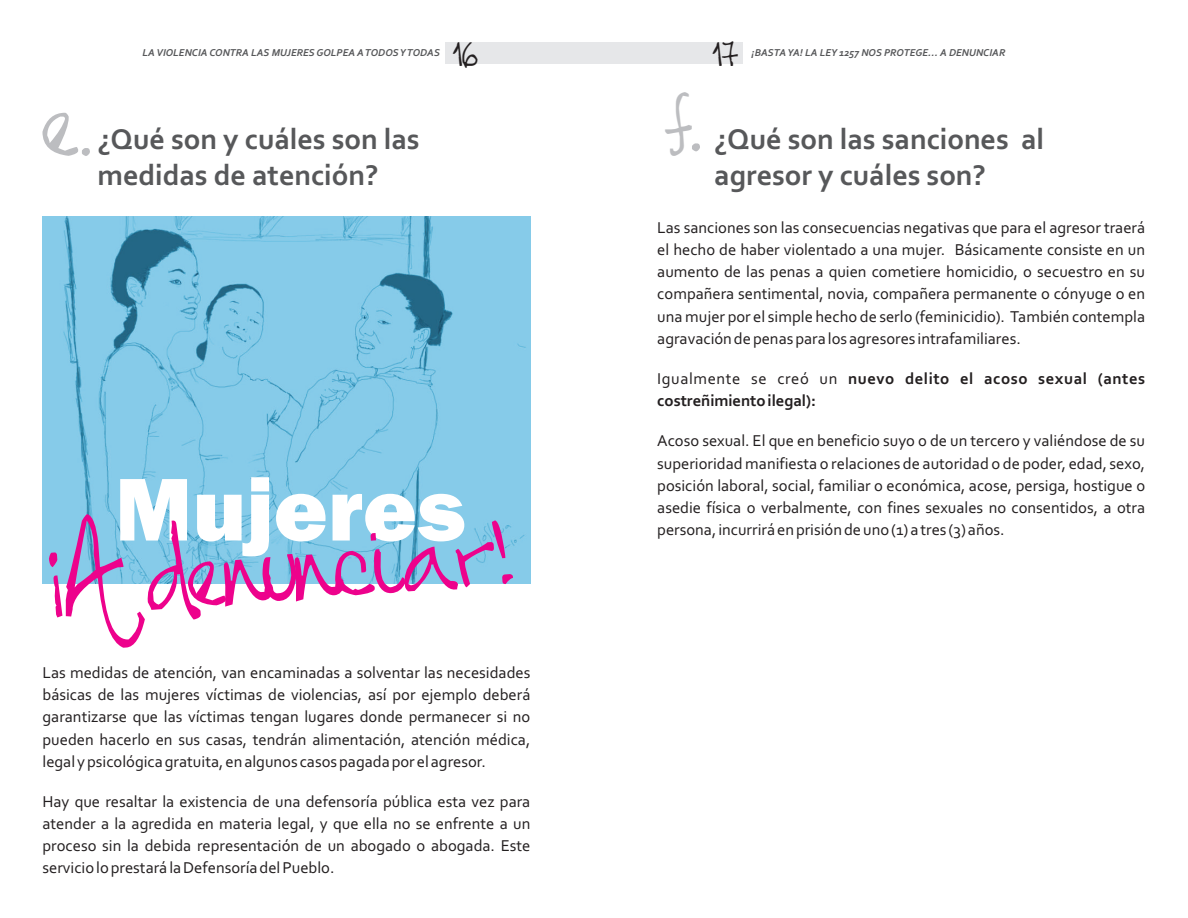
<style>
.page{position:relative;width:1188px;height:918px;background:#fff}
.page>*{position:absolute;margin:0;border:0;box-sizing:border-box;transform-origin:0 0}
.t1{font:800 92.1px "Franklin Gothic";color:#fff}
.t2{font:81.9px "Tehzeta";color:#ed028c}
.t3{font:79.65px "Tehzeta";color:#bcbdc0}
.t4{font:48.15px "Tehzeta";color:#bcbdc0}
.t5{font:700 30px/36.6px "Corbel";color:#57585a}
.t6{font:30px "Tehzeta";color:#231f20}
.t7{font:16.5px/22.2px "Corbel";color:#231f20;text-align:justify}
.t8{font:700 16.5px/22.2px "Corbel";letter-spacing:.035em;color:#231f20}
.t9{font:italic 700 10.5px "Corbel";color:#57585a}
.s1{font-size:79.5px}
.s2{font-weight:400}
</style>
<div class="page">
<div style="left:445px;top:42px;width:149px;height:21px;background:#e6e7e9"></div>
<div style="left:594px;top:42px;width:149px;height:21px;background:#e6e7e9"></div>
<img style="left:43px;top:217px;width:488px;height:367px">
<svg style="left:59px;top:511px;width:88px;height:73px;background:#80c7e5"></svg>
<h3 class="t6" style="left:453px;top:42px;width:26px">16</h3>
<h3 class="t6" style="left:713px;top:42px;width:26px">17</h3>
<p class="t9" style="left:143px;top:48px;width:299px">LA VIOLENCIA CONTRA LAS MUJERES GOLPEA A TODOS Y TODAS</p>
<p class="t9" style="left:752px;top:48px;width:255px">¡BASTA YA! LA LEY 1257 NOS PROTEGE… A DENUNCIAR</p>
<h3 class="t3" style="left:43px;top:92px;width:50px">e.</h3>
<h3 class="t5" style="left:98px;top:123px;width:324px">¿Qué son y cuáles son las medidas de atención?</h3>
<h3 class="t4" style="left:669px;top:112px;width:35px">f<span class="s1">.</span></h3>
<h3 class="t5" style="left:714px;top:123px;width:331px">¿Qué son las sanciones al agresor y cuáles son?</h3>
<h1 class="t1" style="left:115px;top:476px;width:353px">Mujeres</h1>
<h2 class="t2" style="left:46px;top:551px;width:466px;rotate:-4deg">¡ denunciar!</h2>
<p class="t7" style="left:43px;top:663px;width:489px">Las medidas de atención, van encaminadas a solventar las necesidades básicas de las mujeres víctimas de violencias, así por ejemplo deberá garantizarse que las víctimas tengan lugares donde permanecer si no pueden hacerlo en sus casas, tendrán alimentación, atención médica, legal y psicológica gratuita, en algunos casos pagada por el agresor.</p>
<p class="t7" style="left:43px;top:792px;width:489px">Hay que resaltar la existencia de una defensoría pública esta vez para atender a la agredida en materia legal, y que ella no se enfrente a un proceso sin la debida representación de un abogado o abogada. Este servicio lo prestará la Defensoría del Pueblo.</p>
<p class="t7" style="left:657px;top:218px;width:489px">Las sanciones son las consecuencias negativas que para el agresor traerá el hecho de haber violentado a una mujer. Básicamente consiste en un aumento de las penas a quien cometiere homicidio, o secuestro en su compañera sentimental, novia, compañera permanente o cónyuge o en una mujer por el simple hecho de serlo (feminicidio). También contempla agravación de penas para los agresores intrafamiliares.</p>
<p class="t8" style="left:657px;top:369px;width:489px"><span class="s2">Igualmente se creó un</span> nuevo delito el acoso sexual (antes costreñimiento ilegal):</p>
<p class="t7" style="left:657px;top:431px;width:489px">Acoso sexual. El que en beneficio suyo o de un tercero y valiéndose de su superioridad manifiesta o relaciones de autoridad o de poder, edad, sexo, posición laboral, social, familiar o económica, acose, persiga, hostigue o asedie física o verbalmente, con fines sexuales no consentidos, a otra persona, incurrirá en prisión de uno (1) a tres (3) años.</p>
</div>
